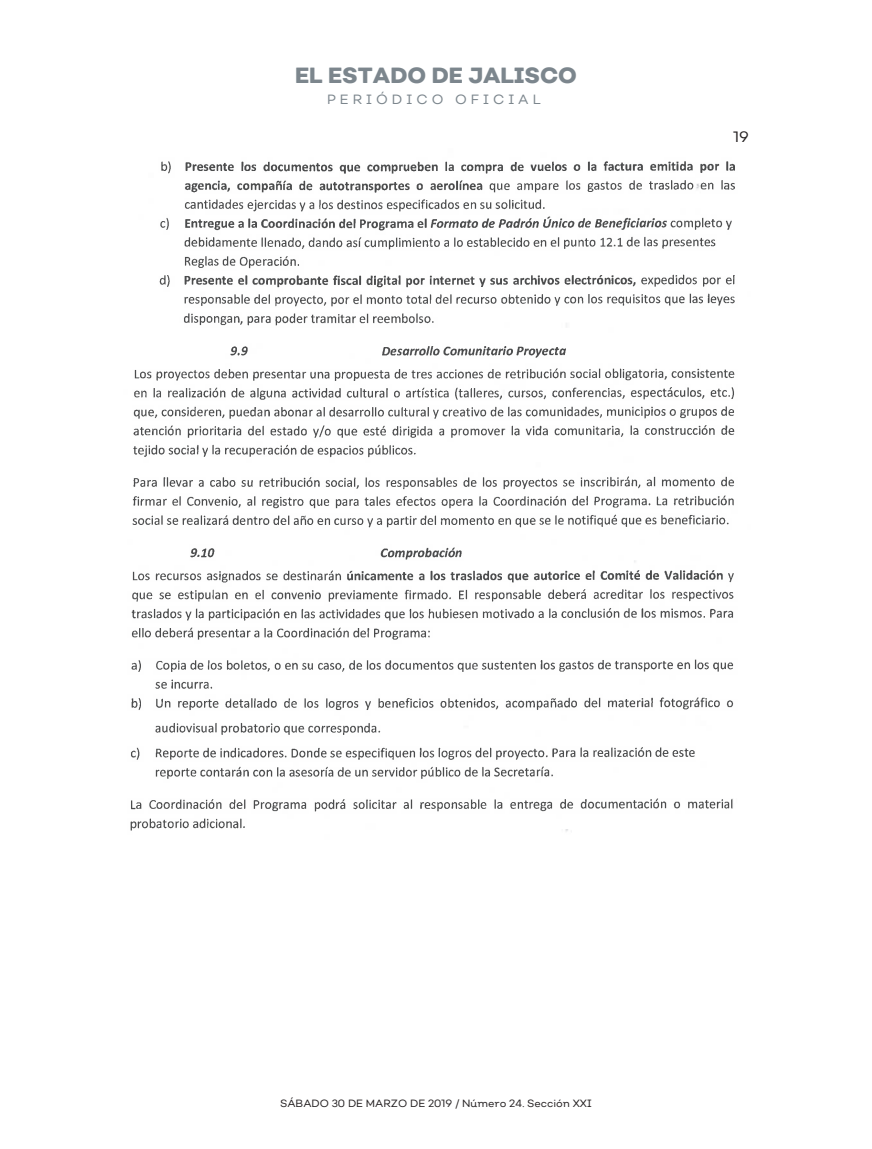
<style>
.page{position:relative;width:872px;height:1149px;background:#fff}
.page>*{position:absolute;margin:0;border:0;box-sizing:border-box;transform-origin:0 0}
.t1{font:800 21.9px "Nutmeg";color:#7c868d}
.t2{font:15px "Nutmeg Headline";color:#231f20}
.t3{font:13.35px "Nutmeg";letter-spacing:.3em;color:#7c868d}
.t4{font:10.5px "Nutmeg";color:#231f20}
</style>
<div class="page">
<img style="left:130px;top:161px;width:604px;height:671px">
<h1 class="t1" style="left:295px;top:61px;width:283px">EL ESTADO DE JALISCO</h1>
<p class="t3" style="left:327px;top:91px;width:215px">PERIÓDICO OFICIAL</p>
<h2 class="t2" style="left:733px;top:127px;width:17px">19</h2>
<p class="t4" style="left:280px;top:1096px;width:313px">SÁBADO 30 DE MARZO DE 2019 / Número 24. Sección XXI</p>
</div>
